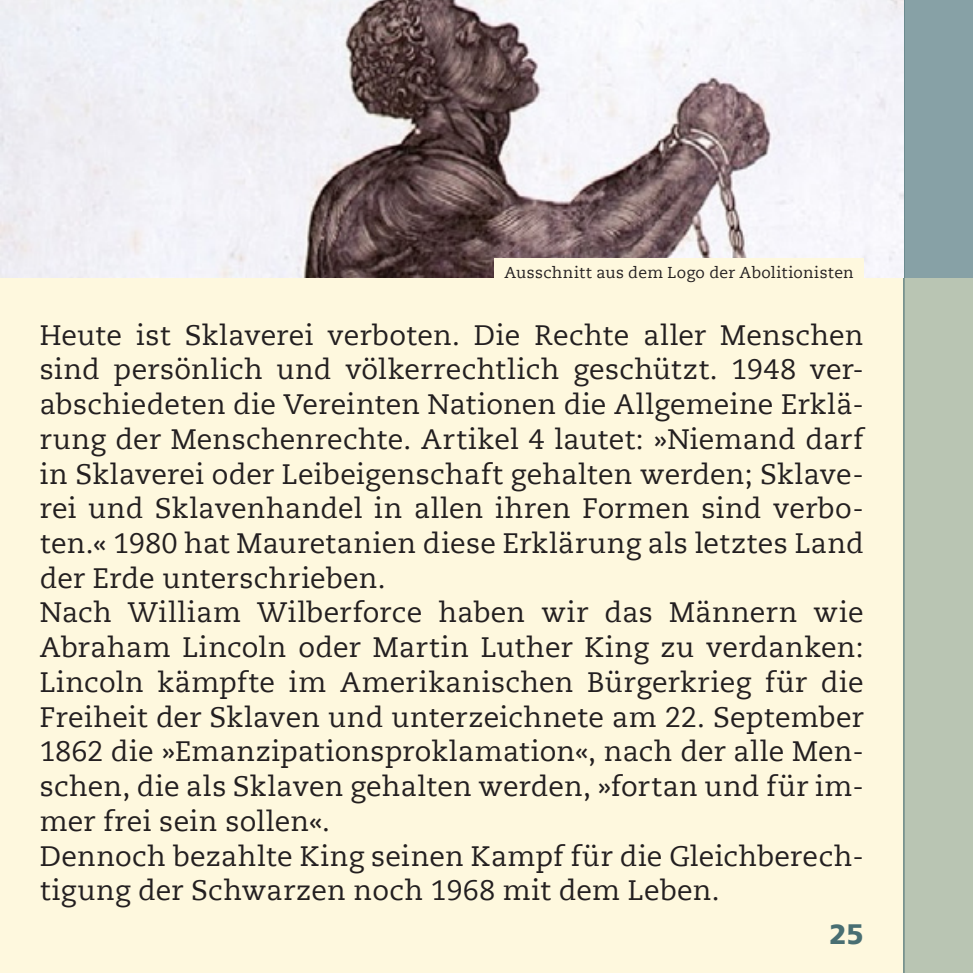
<style>
.page{position:relative;width:973px;height:973px;background:#fff}
.page>*{position:absolute;margin:0;border:0;box-sizing:border-box;transform-origin:0 0}
.t1{font:28px/34.6px "Caecilia LT";letter-spacing:.01em;color:#231f20}
.t2{font:900 28px "Frutiger LT";color:#486e72}
.t3{font:15.75px "Caecilia LT";letter-spacing:.025em;color:#231f20}
</style>
<div class="page">
<div style="left:0;top:0;width:972px;height:972px;background:#fef8de"></div>
<svg style="left:904px;top:0;width:68px;height:972px;background:#a8b8ad"></svg>
<hr style="left:903px;top:0;width:1px;height:972px;background:#486e72">
<img style="left:0;top:0;width:903px;height:278px">
<div style="left:494px;top:259px;width:369px;height:26px;background:#fef8de"></div>
<p class="t3" style="left:504px;top:263px;width:351px">Ausschnitt aus dem Logo der Abolitionisten</p>
<p class="t1" style="left:40px;top:318px;width:825px">Heute ist Sklaverei verboten. Die Rechte aller Menschen sind persönlich und völkerrechtlich geschützt. 1948 ver&shy;abschiedeten die Vereinten Nationen die Allgemeine Erklä&shy;rung der Menschenrechte. Artikel 4 lautet: »Niemand darf in Sklaverei oder Leibeigenschaft gehalten werden; Sklave&shy;rei und Sklavenhandel in allen ihren Formen sind verbo&shy;ten.« 1980 hat Mauretanien diese Erklärung als letztes Land der Erde unterschrieben.<br>Nach William Wilberforce haben wir das Männern wie Abraham Lincoln oder Martin Luther King zu verdanken:<br>Lincoln kämpfte im Amerikanischen Bürgerkrieg für die Freiheit der Sklaven und unterzeichnete am 22. September 1862 die »Emanzipationsproklamation«, nach der alle Men&shy;schen, die als Sklaven gehalten werden, »fortan und für im&shy;mer frei sein sollen«.<br>Dennoch bezahlte King seinen Kampf für die Gleichberech&shy;tigung der Schwarzen noch 1968 mit dem Leben.</p>
<p class="t2" style="left:829px;top:917px;width:36px">25</p>
</div>
